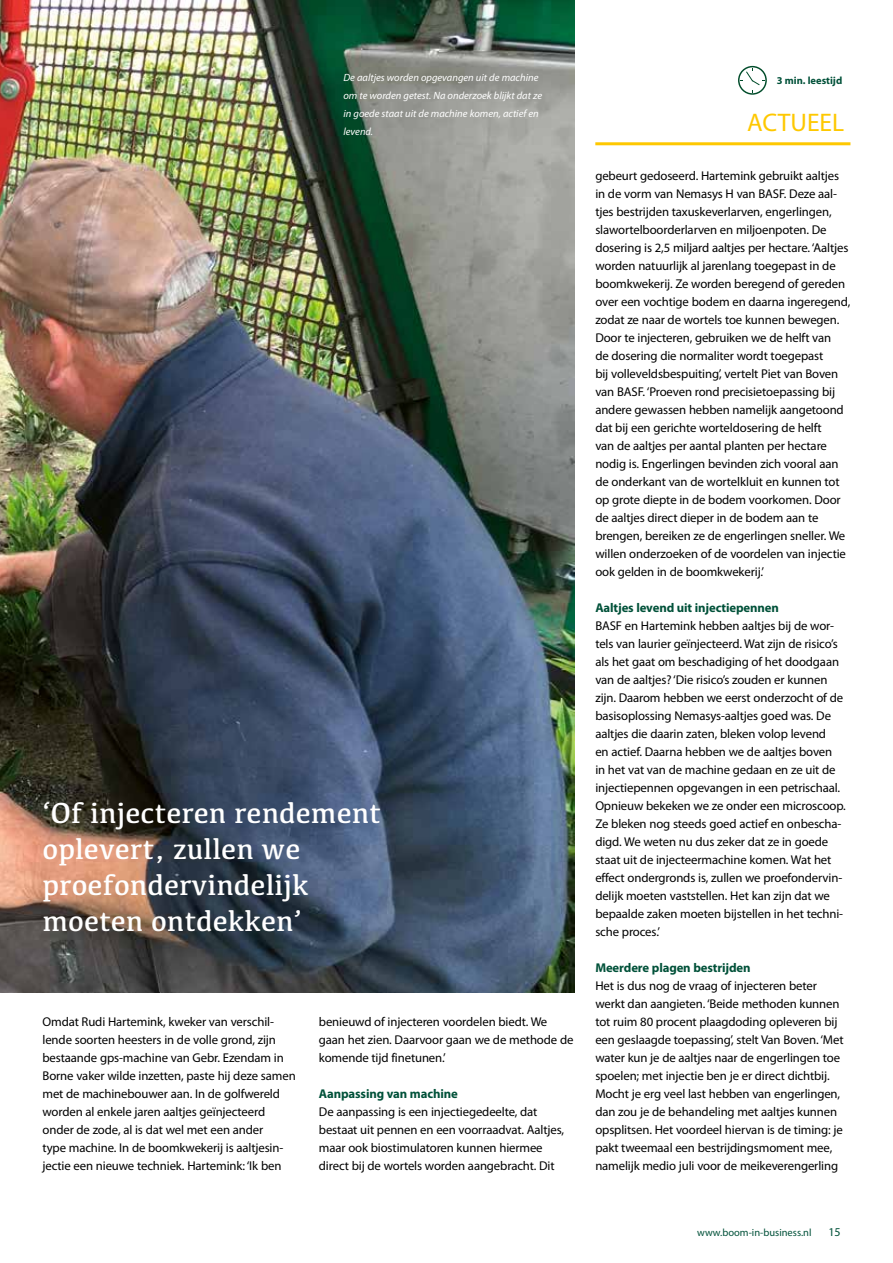
<style>
.page{position:relative;width:893px;height:1263px;background:#fff}
.page>*{position:absolute;margin:0;border:0;box-sizing:border-box;transform-origin:0 0}
.t1{font:30px/36px "Kefa";color:#fff}
.t2{font:25.5px "Myriad Pro";color:#fec800}
.t3{font:12.75px/18px "Myriad Pro";letter-spacing:-.01em;color:#000}
.t4{font:700 12.75px "Myriad Pro";letter-spacing:-.01em;color:#005139}
.t5{font:12px "Myriad Pro";color:#005139}
.t6{font:italic 10.5px/18px "Myriad Pro";color:#fff}
.t7{font:10.5px "Myriad Pro";color:#005139}
.t8{font:700 10.5px "Myriad Pro";color:#005139}
</style>
<div class="page">
<hr style="left:595px;top:142px;width:255px;height:3px;background:#fec800">
<img style="left:0;top:0;width:574px;height:993px">
<svg style="left:738px;top:66px;width:29px;height:29px"></svg>
<p class="t6" style="left:343px;top:68px;width:200px">De aaltjes worden opgevangen uit de machine om te worden getest. Na onderzoek blijkt dat ze in goede staat uit de machine komen, actief en levend.</p>
<h1 class="t1" style="left:43px;top:794px;width:340px">‘Of injecteren rendement oplevert, zullen we proefondervindelijk moeten ontdekken’</h1>
<p class="t3" style="left:43px;top:1013px;width:255px">Omdat Rudi Hartemink, kweker van verschil&shy;lende soorten heesters in de volle grond, zijn bestaande gps-machine van Gebr. Ezendam in Borne vaker wilde inzetten, paste hij deze samen met de machinebouwer aan. In de golfwereld worden al enkele jaren aaltjes geïnjecteerd onder de zode, al is dat wel met een ander<br>type machine. In de boomkwekerij is aaltjesin&shy;jectie een nieuwe techniek. Hartemink: ‘Ik ben</p>
<p class="t3" style="left:319px;top:1013px;width:256px">benieuwd of injecteren voordelen biedt. We gaan het zien. Daarvoor gaan we de methode de komende tijd finetunen.’</p>
<p class="t4" style="left:319px;top:1085px;width:140px">Aanpassing van machine</p>
<p class="t3" style="left:319px;top:1103px;width:247px">De aanpassing is een injectiegedeelte, dat bestaat uit pennen en een voorraadvat. Aaltjes, maar ook biostimulatoren kunnen hiermee direct bij de wortels worden aangebracht. Dit</p>
<p class="t8" style="left:777px;top:74px;width:67px">3 min. leestijd</p>
<h2 class="t2" style="left:747px;top:107px;width:99px">ACTUEEL</h2>
<p class="t3" style="left:595px;top:167px;width:257px">gebeurt gedoseerd. Hartemink gebruikt aaltjes in de vorm van Nemasys H van BASF. Deze aal&shy;tjes bestrijden taxuskeverlarven, engerlingen, slawortelboorderlarven en miljoenpoten. De dosering is 2,5 miljard aaltjes per hectare. ‘Aaltjes worden natuurlijk al jarenlang toegepast in de boomkwekerij. Ze worden beregend of gereden over een vochtige bodem en daarna ingeregend, zodat ze naar de wortels toe kunnen bewegen.<br>Door te injecteren, gebruiken we de helft van<br>de dosering die normaliter wordt toegepast<br>bij volleveldsbespuiting’, vertelt Piet van Boven van BASF. ‘Proeven rond precisietoepassing bij andere gewassen hebben namelijk aangetoond dat bij een gerichte worteldosering de helft<br>van de aaltjes per aantal planten per hectare nodig is. Engerlingen bevinden zich vooral aan de onderkant van de wortelkluit en kunnen tot op grote diepte in de bodem voorkomen. Door de aaltjes direct dieper in de bodem aan te brengen, bereiken ze de engerlingen sneller. We willen onderzoeken of de voordelen van injectie ook gelden in de boomkwekerij.’</p>
<p class="t4" style="left:595px;top:600px;width:185px">Aaltjes levend uit injectiepennen</p>
<p class="t3" style="left:595px;top:617px;width:252px">BASF en Hartemink hebben aaltjes bij de wor&shy;tels van laurier geïnjecteerd. Wat zijn de risico’s als het gaat om beschadiging of het doodgaan van de aaltjes? ‘Die risico’s zouden er kunnen zijn. Daarom hebben we eerst onderzocht of de basisoplossing Nemasys-aaltjes goed was. De aaltjes die daarin zaten, bleken volop levend<br>en actief. Daarna hebben we de aaltjes boven<br>in het vat van de machine gedaan en ze uit de injectiepennen opgevangen in een petrischaal.<br>Opnieuw bekeken we ze onder een microscoop.<br>Ze bleken nog steeds goed actief en onbescha&shy;digd. We weten nu dus zeker dat ze in goede staat uit de injecteermachine komen. Wat het effect ondergronds is, zullen we proefondervin&shy;delijk moeten vaststellen. Het kan zijn dat we bepaalde zaken moeten bijstellen in het techni&shy;sche proces.’</p>
<p class="t4" style="left:595px;top:960px;width:157px">Meerdere plagen bestrijden</p>
<p class="t3" style="left:595px;top:977px;width:250px">Het is dus nog de vraag of injecteren beter werkt dan aangieten. ‘Beide methoden kunnen tot ruim 80 procent plaagdoding opleveren bij een geslaagde toepassing’, stelt Van Boven. ‘Met water kun je de aaltjes naar de engerlingen toe spoelen; met injectie ben je er direct dichtbij.<br>Mocht je erg veel last hebben van engerlingen, dan zou je de behandeling met aaltjes kunnen opsplitsen. Het voordeel hiervan is de timing: je pakt tweemaal een bestrijdingsmoment mee, namelijk medio juli voor de meikeverengerling</p>
<p class="t7" style="left:697px;top:1226px;width:116px">www.boom-in-business.nl</p>
<p class="t5" style="left:828px;top:1224px;width:14px">15</p>
</div>
